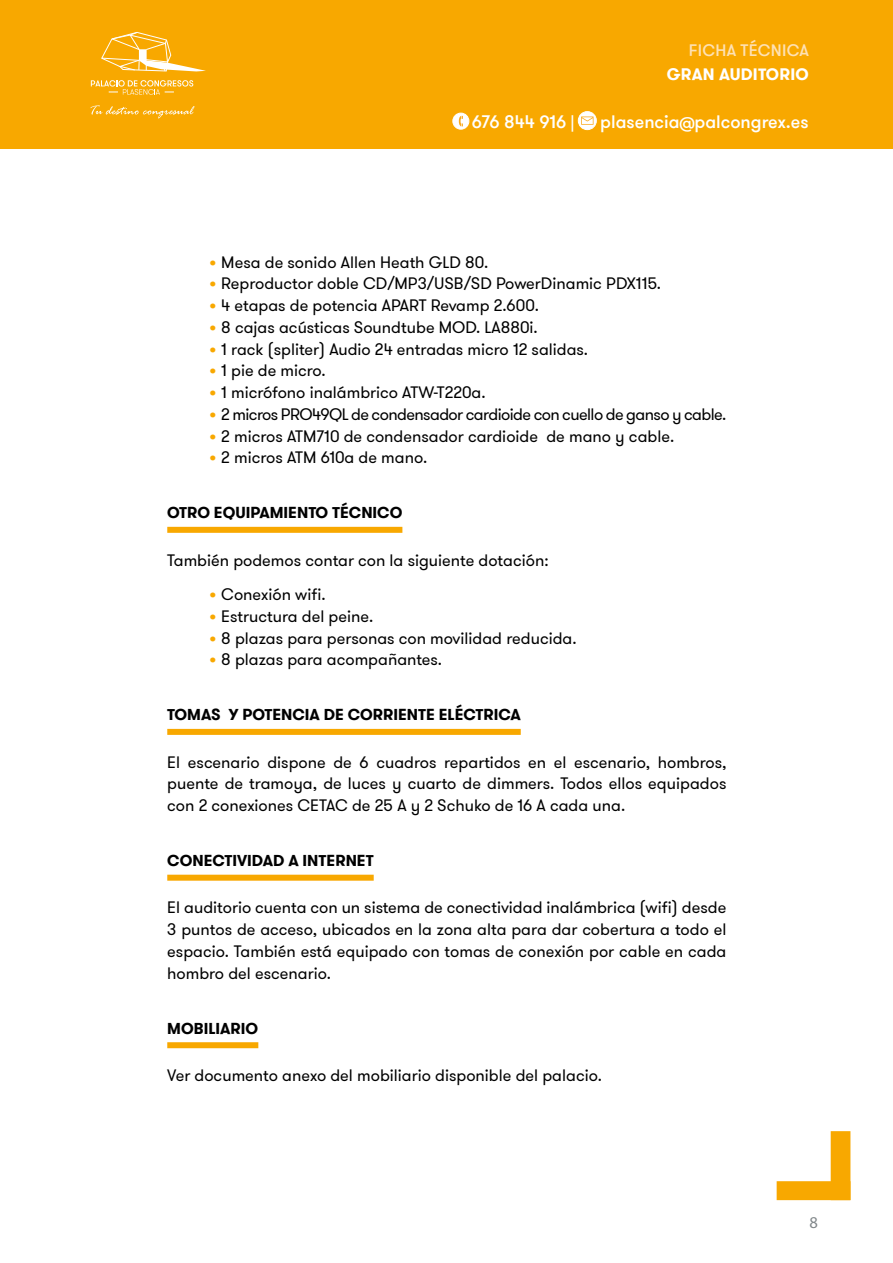
<style>
.page{position:relative;width:893px;height:1263px;background:#fff}
.page>*{position:absolute;margin:0;border:0;box-sizing:border-box;transform-origin:0 0}
.t1{font:500 18px "GT Walsheim Pro";color:#fff}
.t2{font:16.5px/21.8px "GT Walsheim Pro";color:#000;text-align:justify}
.t3{font:16.5px "GT Walsheim Pro";letter-spacing:-.035em;color:#000}
.t4{font:700 16.5px "GT Walsheim Pro";letter-spacing:.015em;color:#fff}
.t5{font:500 16.5px "GT Walsheim Pro";letter-spacing:.015em;color:#fee1b4}
.t6{font:16.5px "Myriad Pro";color:#81878a}
.t7{font:700 15.75px "GT Walsheim Pro";color:#000}
.s1{font-size:15.75px}
.s2{font-weight:900;color:#f8a800}
</style>
<div class="page">
<div style="left:0;top:0;width:893px;height:149px;background:#f8a800"></div>
<svg style="left:91px;top:105px;width:103px;height:13px"></svg>
<svg style="left:101px;top:32px;width:69px;height:40px"></svg>
<svg style="left:139px;top:49px;width:67px;height:22px"></svg>
<svg style="left:91px;top:80px;width:102px;height:15px"></svg>
<div style="left:831px;top:1131px;width:19px;height:69px;background:#f8a800"></div>
<div style="left:777px;top:1181px;width:73px;height:19px;background:#f8a800"></div>
<svg style="left:578px;top:112px;width:18px;height:18px"></svg>
<div style="left:578px;top:111px;width:19px;height:19px;border:1px solid #fff;border-radius:50%"></div>
<svg style="left:581px;top:117px;width:12px;height:8px"></svg>
<div style="left:453px;top:113px;width:16px;height:16px;background:#fff;border-radius:50%"></div>
<div style="left:452px;top:113px;width:17px;height:17px;border:1px solid #fff;border-radius:50%"></div>
<svg style="left:459px;top:116px;width:4px;height:10px"></svg>
<div style="left:167px;top:527px;width:235px;height:6px;background:#f8a800"></div>
<div style="left:167px;top:729px;width:354px;height:6px;background:#f8a800"></div>
<div style="left:167px;top:875px;width:207px;height:6px;background:#f8a800"></div>
<div style="left:167px;top:1042px;width:91px;height:6px;background:#f8a800"></div>
<p class="t5" style="left:689px;top:40px;width:122px">FICHA TÉCNICA</p>
<p class="t4" style="left:667px;top:64px;width:144px">GRAN AUDITORIO</p>
<p class="t1" style="left:472px;top:110px;width:104px">676 844 916 <span class="s1">|</span></p>
<p class="t1" style="left:600px;top:110px;width:210px">plasencia@palcongrex.es</p>
<p class="t2" style="left:210px;top:251px;width:280px"><span class="s2">•</span> Mesa de sonido Allen Heath GLD 80.</p>
<p class="t2" style="left:210px;top:273px;width:453px"><span class="s2">•</span> Reproductor doble CD/MP3/USB/SD PowerDinamic PDX115.</p>
<p class="t2" style="left:210px;top:295px;width:331px"><span class="s2">•</span> 4 etapas de potencia APART Revamp 2.600.</p>
<p class="t2" style="left:210px;top:317px;width:329px"><span class="s2">•</span> 8 cajas acústicas Soundtube MOD. LA880i.</p>
<p class="t2" style="left:210px;top:338px;width:380px"><span class="s2">•</span> 1 rack (spliter) Audio 24 entradas micro 12 salidas.</p>
<p class="t2" style="left:210px;top:360px;width:117px"><span class="s2">•</span> 1 pie de micro.</p>
<p class="t2" style="left:210px;top:382px;width:277px"><span class="s2">•</span> 1 micrófono inalámbrico ATW-T220a.</p>
<p class="t3" style="left:210px;top:404px;width:518px"><span class="s2">•</span> 2 micros PRO49QL de condensador cardioide con cuello de ganso y cable.</p>
<p class="t2" style="left:210px;top:425px;width:466px"><span class="s2">•</span> 2 micros ATM710 de condensador cardioide de mano y cable.</p>
<p class="t2" style="left:210px;top:447px;width:219px"><span class="s2">•</span> 2 micros ATM 610a de mano.</p>
<p class="t7" style="left:167px;top:502px;width:237px">OTRO EQUIPAMIENTO TÉCNICO</p>
<p class="t2" style="left:167px;top:549px;width:383px">También podemos contar con la siguiente dotación:</p>
<p class="t2" style="left:210px;top:584px;width:118px"><span class="s2">•</span> Conexión wifi.</p>
<p class="t2" style="left:210px;top:606px;width:165px"><span class="s2">•</span> Estructura del peine.</p>
<p class="t2" style="left:210px;top:627px;width:368px"><span class="s2">•</span> 8 plazas para personas con movilidad reducida.</p>
<p class="t2" style="left:210px;top:649px;width:234px"><span class="s2">•</span> 8 plazas para acompañantes.</p>
<p class="t7" style="left:167px;top:705px;width:355px">TOMAS Y POTENCIA DE CORRIENTE ELÉCTRICA</p>
<p class="t2" style="left:167px;top:751px;width:561px">El escenario dispone de 6 cuadros repartidos en el escenario, hombros, puente de tramoya, de luces y cuarto de dimmers. Todos ellos equipados con 2 conexiones CETAC de 25 A y 2 Schuko de 16 A cada una.</p>
<p class="t7" style="left:167px;top:850px;width:208px">CONECTIVIDAD A INTERNET</p>
<p class="t2" style="left:167px;top:897px;width:561px">El auditorio cuenta con un sistema de conectividad inalámbrica (wifi) desde 3 puntos de acceso, ubicados en la zona alta para dar cobertura a todo el espacio. También está equipado con tomas de conexión por cable en cada hombro del escenario.</p>
<p class="t7" style="left:167px;top:1018px;width:93px">MOBILIARIO</p>
<p class="t2" style="left:167px;top:1065px;width:436px">Ver documento anexo del mobiliario disponible del palacio.</p>
<p class="t6" style="left:809px;top:1212px;width:10px">8</p>
</div>
